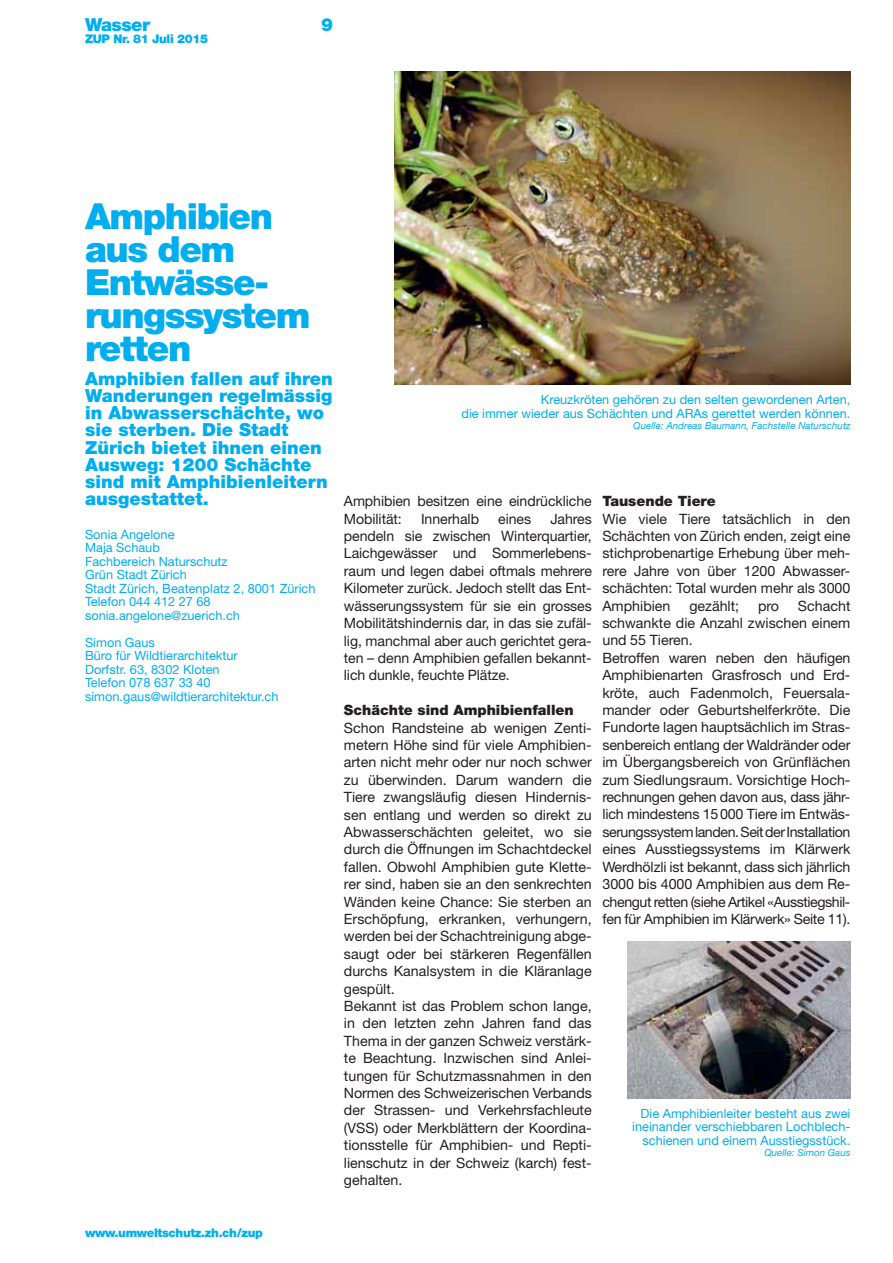
<style>
.page{position:relative;width:893px;height:1263px;background:#fff}
.page>*{position:absolute;margin:0;border:0;box-sizing:border-box;transform-origin:0 0}
.t1{font:900 36px/33px "Helvetica Neue LT Std";letter-spacing:-.04em;color:#00aeef}
.t2{font:900 18px/17.2px "Helvetica Neue LT Std";color:#00aeef}
.t3{font:14.25px/17.4px "Helvetica Neue LT Std";color:#231f20}
.t4{font:900 14.25px "Helvetica Neue LT Std";color:#231f20}
.t5{font:12.75px/13.5px "Helvetica Neue LT Std";color:#00aeef}
.t6{font:900 12px "Helvetica Neue LT Std";letter-spacing:-.03em;color:#00aeef}
.t7{font:italic 9.75px "Helvetica Neue LT Std";color:#00aeef}
</style>
<div class="page">
<img style="left:394px;top:71px;width:456px;height:313px">
<img style="left:627px;top:941px;width:223px;height:157px">
<p class="t2" style="left:85px;top:18px;width:66px">Wasser</p>
<p class="t2" style="left:321px;top:18px;width:14px">9</p>
<p class="t6" style="left:85px;top:35px;width:125px">ZUP Nr. 81 Juli 2015</p>
<h1 class="t1" style="left:85px;top:204px;width:227px">Amphibien aus dem<br>Entwässe&shy;rungssystem retten</h1>
<p class="t2" style="left:85px;top:372px;width:249px">Amphibien fallen auf ihren<br>Wanderungen regelmässig in Abwasserschächte, wo sie sterben. Die Stadt<br>Zürich bietet ihnen einen<br>Ausweg: 1200 Schächte sind mit Amphibienleitern ausgestattet.</p>
<p class="t5" style="left:85px;top:529px;width:232px">Sonia Angelone<br>Maja Schaub<br>Fachbereich Naturschutz<br>Grün Stadt Zürich<br>Stadt Zürich, Beatenplatz 2, 8001 Zürich<br>Telefon 044 412 27 68 sonia.angelone@zuerich.ch</p>
<p class="t5" style="left:85px;top:637px;width:195px">Simon Gaus<br>Büro für Wildtierarchitektur<br>Dorfstr. 63, 8302 Kloten<br>Telefon 078 637 33 40 simon.gaus@wildtierarchitektur.ch</p>
<p class="t5" style="left:461px;top:394px;width:390px;text-align:right">Kreuzkröten gehören zu den selten gewordenen Arten,<br>die immer wieder aus Schächten und ARAs gerettet werden können.</p>
<p class="t7" style="left:633px;top:419px;width:219px">Quelle: Andreas Baumann, Fachstelle Naturschutz</p>
<p class="t3" style="left:344px;top:494px;width:249px">Amphibien besitzen eine eindrückliche<br>Mobilität:</p>
<p class="t3" style="left:344px;top:512px;width:249px;text-align:justify;text-indent:206px">Jahres pendeln sie zwischen Winterquartier, Laichgewässer und Sommerlebens&shy;raum und legen dabei oftmals mehrere Kilometer zurück. Jedoch stellt das Ent&shy;wäs se rungssystem für sie ein grosses Mobilitätshindernis dar, in das sie zufäl&shy;lig, manchmal aber auch gerichtet gera&shy;ten – denn Amphibien gefallen bekannt&shy;lich dunkle, feuchte Plätze.</p>
<p class="t4" style="left:344px;top:705px;width:231px">Schächte sind Amphibienfallen</p>
<p class="t3" style="left:344px;top:720px;width:249px">Schon Randsteine ab wenigen Zenti&shy;metern Höhe sind für viele Amphibien&shy;arten nicht mehr oder nur noch schwer zu überwinden. Darum wandern die Tiere zwangsläufig diesen Hindernis&shy;sen entlang und werden so direkt zu Abwasserschächten geleitet, wo sie durch die Öffnungen im Schachtdeckel fallen. Obwohl Amphibien gute Klette&shy;rer sind, haben sie an den senkrechten Wänden keine Chance: Sie sterben an Erschöpfung, erkranken, verhungern, werden bei der Schachtreinigung abge&shy;saugt oder bei stärkeren Regenfällen durchs Kanalsystem in die Kläranlage gespült.<br>Bekannt ist das Problem schon lange, in den letzten zehn Jahren fand das Thema in der ganzen Schweiz verstärk&shy;te Beachtung. Inzwischen sind Anlei&shy;tungen für Schutzmassnahmen in den Normen des Schweizerischen Verbands der Strassen- und Verkehrsfachleute (VSS) oder Merkblättern der Koordina&shy;tionsstelle für Amphibien- und Repti&shy;lienschutz in der Schweiz (karch) fest&shy;gehalten.</p>
<p class="t3" style="left:421px;top:512px;width:59px">Innerhalb</p>
<p class="t3" style="left:498px;top:512px;width:34px">eines</p>
<p class="t4" style="left:602px;top:496px;width:115px">Tausende Tiere</p>
<p class="t3" style="left:602px;top:512px;width:250px;text-align:justify">Wie viele Tiere tatsächlich in den Schächten von Zürich enden, zeigt eine stichprobenartige Erhebung über meh&shy;rere Jahre von über 1200 Abwasser&shy;schächten: Total wurden mehr als 3000<br>Amphibien</p>
<p class="t3" style="left:602px;top:599px;width:250px;text-indent:196px">Schacht schwankte die Anzahl zwischen einem und 55 Tieren.<br>Betroffen waren neben den häufigen Amphibienarten Grasfrosch und Erd&shy;kröte, auch Fadenmolch, Feuersala&shy;mander oder Geburtshelferkröte. Die Fundorte lagen hauptsächlich im Stras&shy;senbereich entlang der Waldränder oder im Übergangsbereich von Grünflächen zum Siedlungsraum. Vorsichtige Hoch&shy;rechnungen gehen davon aus, dass jähr&shy;lich mindestens 15 000 Tiere im Entwäs&shy;serungssystem landen. Seit der Ins tal la tion eines Ausstiegssystems im Klärwerk Werdhölzli ist bekannt, dass sich jährlich 3000 bis 4000 Amphibien aus dem Re&shy;chengut retten (siehe Artikel «Ausstiegshil&shy;fen für Amphibien im Klärwerk» Seite 11).</p>
<p class="t3" style="left:689px;top:599px;width:51px">gezählt;</p>
<p class="t3" style="left:758px;top:599px;width:23px">pro</p>
<p class="t5" style="left:632px;top:1108px;width:220px;text-align:right">Die Amphibienleiter besteht aus zwei ineinander verschiebbaren Lochblech&shy;schienen und einem Ausstiegsstück.</p>
<p class="t7" style="left:764px;top:1147px;width:88px">Quelle: Simon Gaus</p>
<p class="t6" style="left:85px;top:1228px;width:179px">www.umweltschutz.zh.ch/zup</p>
</div>
